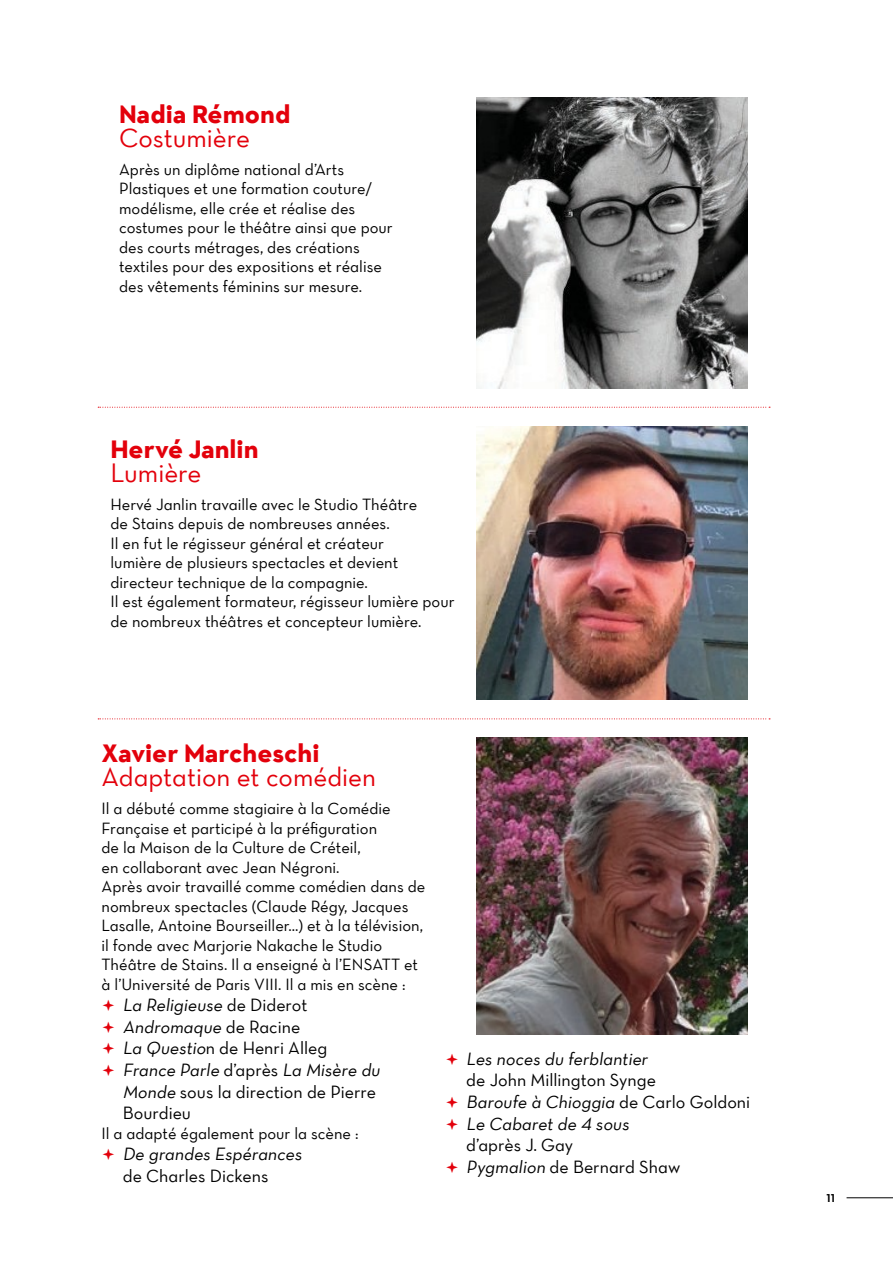
<style>
.page{position:relative;width:893px;height:1263px;background:#fff}
.page>*{position:absolute;margin:0;border:0;box-sizing:border-box;transform-origin:0 0}
.fonction_distrib{font:27px "Neutra Text Book Alt";color:#e3000b}
.nom_distrib{font:700 25.5px "Neutraface New Yorker";color:#e3000b}
.t1{font:18px/21.6px "Neutra Text Book Alt";color:#000}
.corps_fer_a_gauche{font:16.5px/19.5px "Neutra Text Book Alt";color:#000}
.t2{font:700 15px "Neutraface 2 Display";color:#000}
</style>
<div class="page">
<hr style="left:846px;top:1197px;width:47px;height:1px;background:#000">
<img style="left:476px;top:98px;width:272px;height:291px">
<img style="left:476px;top:426px;width:272px;height:274px">
<img style="left:476px;top:737px;width:272px;height:297px">
<svg style="left:98px;top:407px;width:672px;height:1px"></svg>
<svg style="left:98px;top:718px;width:672px;height:1px"></svg>
<p class="nom_distrib" style="left:119px;top:98px;width:173px">Nadia Rémond</p>
<p class="fonction_distrib" style="left:119px;top:121px;width:132px">Costumière</p>
<p class="corps_fer_a_gauche" style="left:119px;top:159px;width:275px">Après un diplôme national d’Arts Plastiques et une formation couture/ modélisme, elle crée et réalise des costumes pour le théâtre ainsi que pour des courts métrages, des créations textiles pour des expositions et réalise des vêtements féminins sur mesure.</p>
<p class="nom_distrib" style="left:111px;top:433px;width:150px">Hervé Janlin</p>
<p class="fonction_distrib" style="left:111px;top:456px;width:93px">Lumière</p>
<p class="corps_fer_a_gauche" style="left:111px;top:494px;width:308px">Hervé Janlin travaille avec le Studio Théâtre de Stains depuis de nombreuses années.<br>Il en fut le régisseur général et créateur lumière de plusieurs spectacles et devient directeur technique de la compagnie.</p>
<p class="corps_fer_a_gauche" style="left:111px;top:592px;width:346px">Il est également formateur, régisseur lumière pour de nombreux théâtres et concepteur lumière.</p>
<p class="nom_distrib" style="left:102px;top:737px;width:220px">Xavier Marcheschi</p>
<p class="fonction_distrib" style="left:102px;top:760px;width:276px">Adaptation et comédien</p>
<p class="corps_fer_a_gauche" style="left:102px;top:798px;width:291px">Il a débuté comme stagiaire à la Comédie Française et participé à la préfiguration de la Maison de la Culture de Créteil,<br>en collaborant avec Jean Négroni.</p>
<p class="corps_fer_a_gauche" style="left:102px;top:876px;width:325px">Après avoir travaillé comme comédien dans de nombreux spectacles (Claude Régy, Jacques Lasalle, Antoine Bourseiller...) et à la télévision, il fonde avec Marjorie Nakache le Studio Théâtre de Stains. Il a enseigné à l’ENSATT et à l’Université de Paris VIII. Il a mis en scène :</p>
<p class="t1" style="left:123px;top:994px;width:186px">La Religieuse d e D i d e rot</p>
<p class="t1" style="left:123px;top:1015px;width:179px">Andromaque d e Ra c i n e</p>
<p class="t1" style="left:123px;top:1037px;width:206px">La Question de Henri Alleg</p>
<p class="t1" style="left:123px;top:1059px;width:262px">France Parle d ’a p r è s La Misère du<br>Monde sous la direction de Pierre<br>Bourdieu</p>
<p class="corps_fer_a_gauche" style="left:102px;top:1123px;width:258px">Il a adapté également pour la scène :</p>
<p class="t1" style="left:123px;top:1143px;width:184px">De grandes Espérances de Charles Dickens</p>
<p class="t1" style="left:466px;top:1047px;width:191px">Les noces du ferblantier de John Millington Synge</p>
<p class="t1" style="left:466px;top:1091px;width:285px">Baroufe à Chioggia d e Ca rl o Go l d o n i</p>
<p class="t1" style="left:466px;top:1112px;width:167px">Le Cabaret de 4 sous d’après J. Gay</p>
<p class="t1" style="left:466px;top:1155px;width:215px">Pygmalion de Bernard Shaw</p>
<p class="t2" style="left:826px;top:1188px;width:10px">11</p>
</div>
